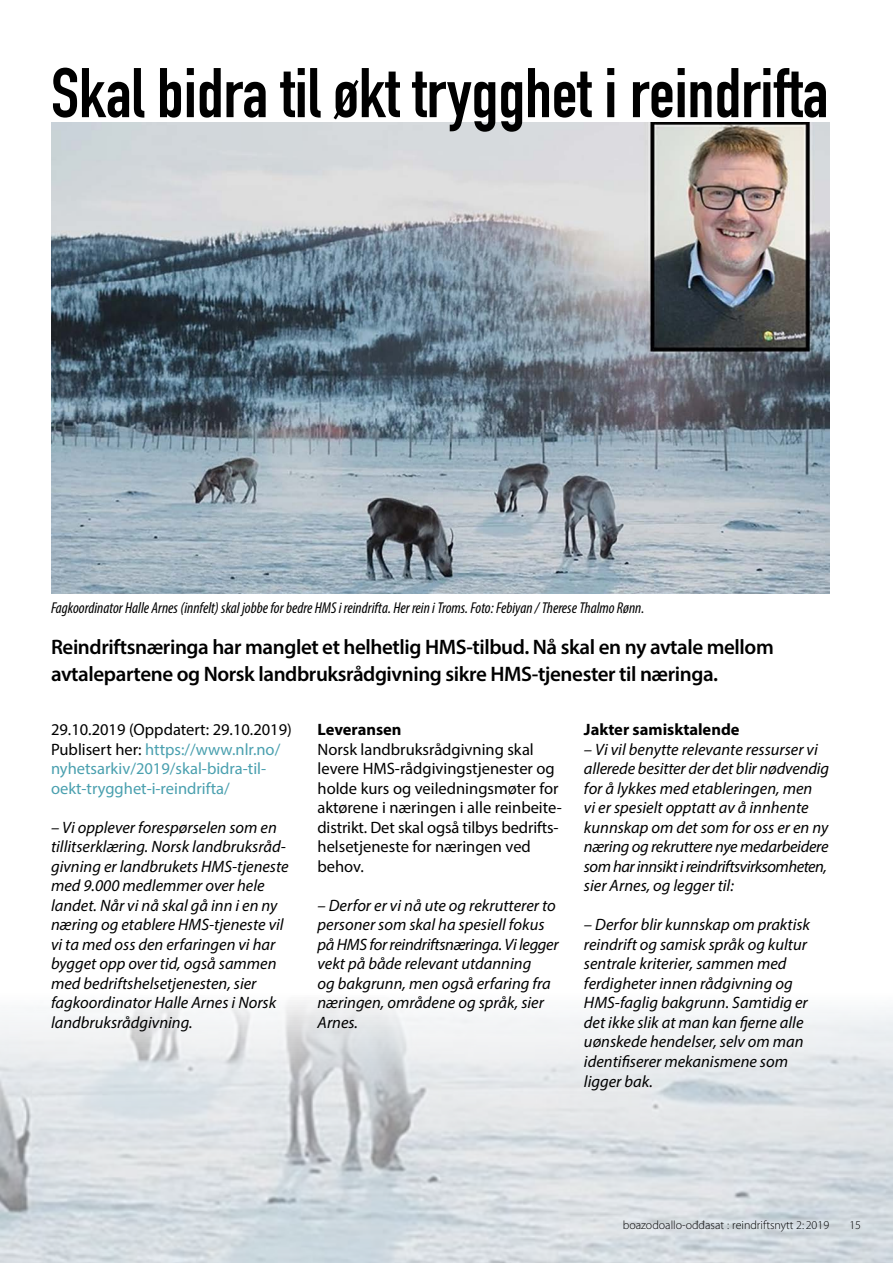
<style>
.page{position:relative;width:893px;height:1263px;background:#fff}
.page>*{position:absolute;margin:0;border:0;box-sizing:border-box;transform-origin:0 0}
.t1{font:700 69px "DIN Condensed";color:#000}
.t2{font:600 21px/27px "Myriad Pro";letter-spacing:-.02em;color:#000}
.t3{font:italic 16.5px/19.5px "Myriad Pro";color:#000}
.t4{font:16.5px/19.5px "Myriad Pro";color:#000}
.t5{font:16.5px/19.5px "Myriad Pro";color:#4aa0af}
.t6{font:700 16.5px "Myriad Pro";color:#000}
.t7{font:italic condensed 15.75px "Myriad Pro";color:#000}
.t8{font:300 12px "Muria";color:#000}
.s1{color:#000}
</style>
<div class="page">
<img style="left:0;top:1000px;width:893px;height:263px">
<img style="left:51px;top:123px;width:778px;height:470px">
<h1 class="t1" style="left:51px;top:47px;width:779px">Skal bidra til økt trygghet i reindrifta</h1>
<p class="t7" style="left:51px;top:598px;width:595px">Fagkoordinator Halle Arnes (innfelt) skal jobbe for bedre HMS i reindrifta. Her rein i Troms. Foto: Febiyan / Therese Thalmo Rønn.</p>
<p class="t2" style="left:51px;top:632px;width:724px">Reindriftsnæringa har manglet et helhetlig HMS-tilbud. Nå skal en ny avtale mellom avtalepartene og Norsk landbruksrådgivning sikre HMS-tjenester til næringa.</p>
<p class="t5" style="left:51px;top:720px;width:242px"><span class="s1">29.10.2019 (Oppdatert: 29.10.2019)<br>Publisert her:</span> https://www.nlr.no/ nyhetsarkiv/2019/skal-bidra-til&shy;oekt-trygghet-i-reindrifta/</p>
<p class="t3" style="left:51px;top:817px;width:239px">– Vi opplever forespørselen som en tillitserklæring. Norsk landbruksråd&shy;givning er landbrukets HMS-tjeneste med 9.000 medlemmer over hele landet. Når vi nå skal gå inn i en ny næring og etablere HMS-tjeneste vil vi ta med oss den erfaringen vi har bygget opp over tid, også sammen med bedriftshelsetjenesten, sier fagkoordinator Halle Arnes i Norsk landbruksrådgivning.</p>
<p class="t6" style="left:317px;top:719px;width:86px">Leveransen</p>
<p class="t4" style="left:317px;top:739px;width:246px">Norsk landbruksrådgivning skal levere HMS-rådgivingstjenester og holde kurs og veiledningsmøter for aktørene i næringen i alle reinbeite&shy;distrikt. Det skal også tilbys bedrifts&shy;helsetjeneste for næringen ved behov.</p>
<p class="t3" style="left:317px;top:895px;width:243px">– Derfor er vi nå ute og rekrutterer to personer som skal ha spesiell fokus på HMS for reindriftsnæringa. Vi legger vekt på både relevant utdanning<br>og bakgrunn, men også erfaring fra næringen, områdene og språk, sier<br>Arnes.</p>
<p class="t6" style="left:584px;top:719px;width:157px">Jakter samisktalende</p>
<p class="t3" style="left:584px;top:739px;width:247px">– Vi vil benytte relevante ressurser vi allerede besitter der det blir nødvendig for å lykkes med etableringen, men<br>vi er spesielt opptatt av å innhente kunnskap om det som for oss er en ny næring og rekruttere nye medarbeidere som har innsikt i reindriftsvirksomheten, sier Arnes, og legger til:</p>
<p class="t3" style="left:584px;top:915px;width:228px">– Derfor blir kunnskap om praktisk reindrift og samisk språk og kultur sentrale kriterier, sammen med ferdigheter innen rådgivning og<br>HMS-faglig bakgrunn. Samtidig er det ikke slik at man kan fjerne alle uønskede hendelser, selv om man identifiserer mekanismene som ligger bak.</p>
<p class="t8" style="left:623px;top:1219px;width:208px">boazodoallo-oππasat : reindriftsnytt 2: 2019</p>
<p class="t8" style="left:849px;top:1219px;width:13px">15</p>
</div>
